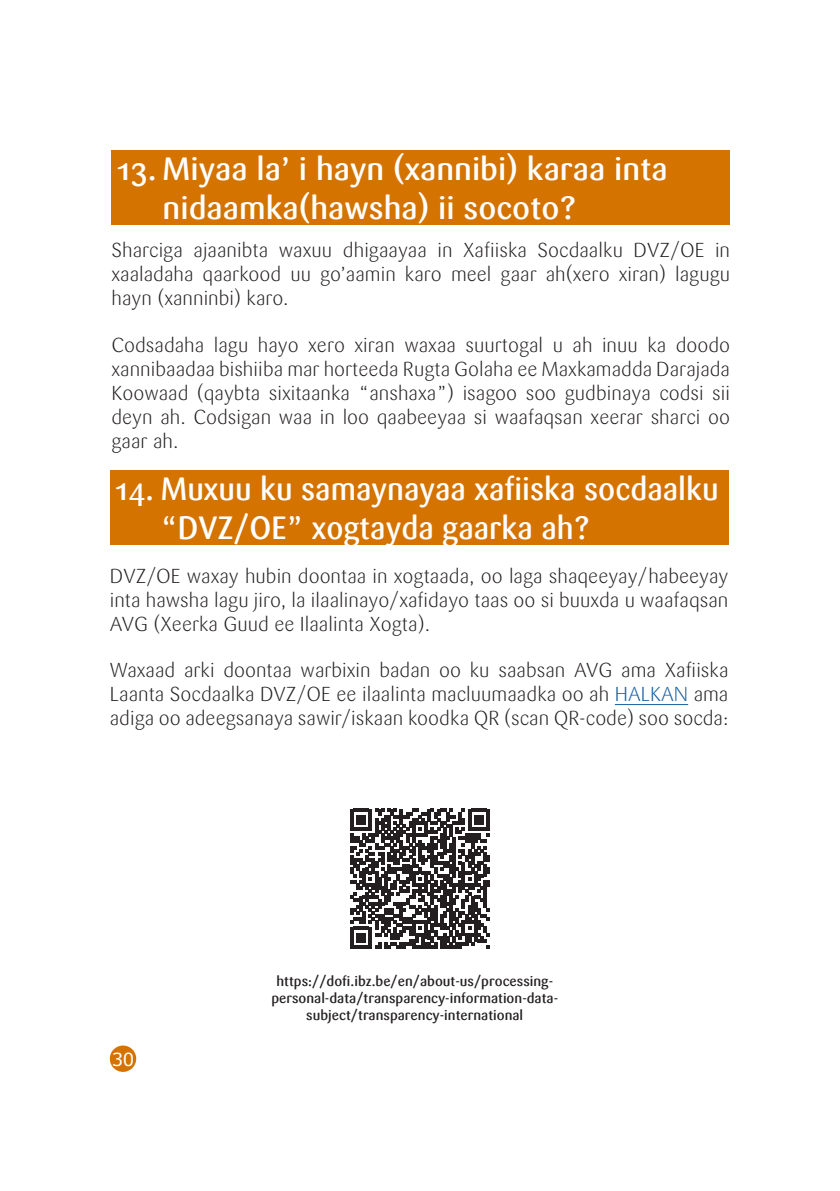
<style>
.page{position:relative;width:840px;height:1191px;background:#fff}
.page>*{position:absolute;margin:0;border:0;box-sizing:border-box;transform-origin:0 0}
.t1{font:500 32px/38.4px "Sari";color:#fff;scale:.95 1}
.t2{font:500 32px/38.4px "Sari";color:#fff}
.Corps_de_texte{font:300 20px/24px "Sari";color:#231f20;text-align:justify}
.t3{font:18px "Verdana";color:#fff}
.Titre1_Sommaire{font:500 14px/16.8px "Sari";color:#231f20;text-align:center}
.s1{color:#175d9e}
</style>
<div class="page">
<div style="left:110px;top:1045px;width:26px;height:26px;background:#d47300;border-radius:50%"></div>
<div style="left:111px;top:150px;width:618px;height:74px;background:#d47300"></div>
<div style="left:110px;top:470px;width:618px;height:74px;background:#d47300"></div>
<hr style="left:614px;top:704px;width:73px;height:1px;background:#175d9e">
<svg style="left:350px;top:809px;width:139px;height:139px"></svg>
<p class="t2" style="left:162px;top:150px;width:506px;text-indent:-45px">13. Miyaa la’ i hayn (xannibi) karaa inta nidaamka(hawsha) ii socoto?</p>
<p class="Corps_de_texte" style="left:111px;top:238px;width:619px">Sharciga ajaanibta waxuu dhigaayaa in Xafiiska Socdaalku DVZ/OE in xaaladaha qaarkood uu go’aamin karo meel gaar ah(xero xiran) lagugu hayn (xanninbi) karo.</p>
<p class="Corps_de_texte" style="left:111px;top:333px;width:619px">Codsadaha lagu hayo xero xiran waxaa suurtogal u ah inuu ka doodo xannibaadaa bishiiba mar horteeda Rugta Golaha ee Maxkamadda Darajada Koowaad (qaybta sixitaanka “anshaxa”) isagoo soo gudbinaya codsi sii deyn ah. Codsigan waa in loo qaabeeyaa si waafaqsan xeerar sharci oo gaar ah.</p>
<p class="t1" style="left:161px;top:470px;width:588px;text-indent:-45px">14. Muxuu ku samaynayaa xafiiska socdaalku “DVZ/OE” xogtayda gaarka ah?</p>
<p class="Corps_de_texte" style="left:110px;top:564px;width:619px">DVZ/OE waxay hubin doontaa in xogtaada, oo laga shaqeeyay/habeeyay inta hawsha lagu jiro, la ilaalinayo/xafidayo taas oo si buuxda u waafaqsan AVG (Xeerka Guud ee Ilaalinta Xogta).</p>
<p class="Corps_de_texte" style="left:110px;top:658px;width:620px">Waxaad arki doontaa warbixin badan oo ku saabsan AVG ama Xafiiska Laanta Socdaalka DVZ/OE ee ilaalinta macluumaadka oo ah <span class="s1">HALKAN</span> ama adiga oo adeegsanaya sawir/iskaan koodka QR (scan QR-code) soo socda:</p>
<p class="t3" style="left:112px;top:1047px;width:24px">30</p>
<p class="Titre1_Sommaire" style="left:271px;top:973px;width:288px">https://dofi.ibz.be/en/about-us/processing&shy;personal-data/transparency-information-data&shy;subject/transparency-international</p>
</div>
